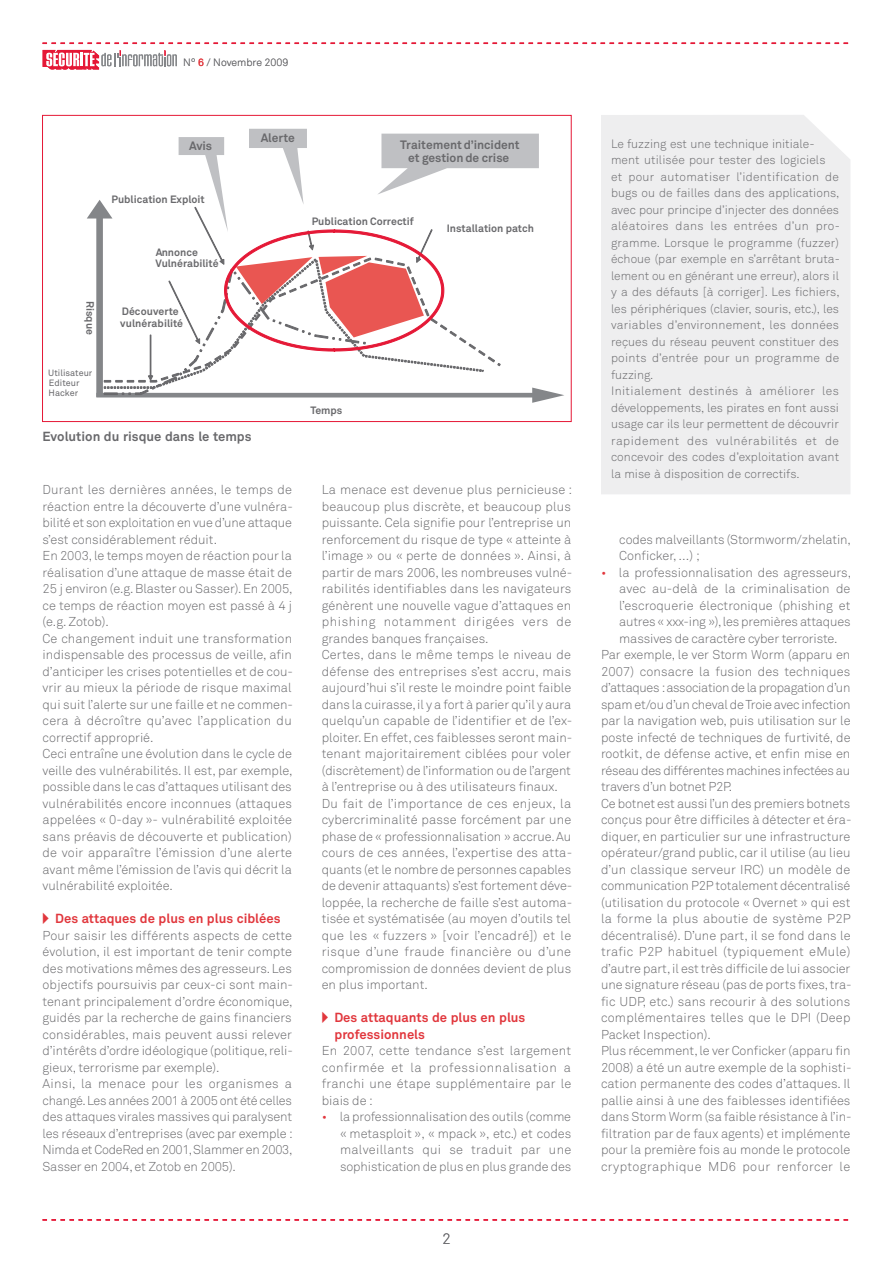
<style>
.page{position:relative;width:893px;height:1263px;background:#fff}
.page>*{position:absolute;margin:0;border:0;box-sizing:border-box;transform-origin:0 0}
.t1{font:300 15px "Akkurat";color:#69696c}
.t2{font:700 13.05px/16.5px "Akkurat";color:#e1373d}
.t3{font:700 13.05px "Akkurat";color:#69696c}
.t4{font:300 12.75px/16.5px "Akkurat";color:#69696c}
.t5{font:300 12.75px "Akkurat";letter-spacing:.02em;color:#69696c}
.t6{font:300 12.75px "Akkurat";letter-spacing:-.025em;color:#69696c}
.t7{font:300 12.75px "Akkurat";letter-spacing:-.02em;color:#69696c}
.t8{font:300 12.75px "Akkurat";letter-spacing:.025em;color:#69696c}
.t9{font:300 12.75px "Akkurat";letter-spacing:.03em;color:#69696c}
.t10{font:300 12px/16.5px "Akkurat";letter-spacing:.005em;color:#69696c}
.t11{font:700 12px/13.5px "Akkurat";letter-spacing:-.005em;color:#69696c;text-align:center}
.t12{font:700 10.5px/12px "Akkurat";color:#69696c}
.t13{font:300 10.5px "Akkurat";color:#69696c}
.t14{font:9px "Akkurat";color:#69696c}
.s1{font-weight:400;color:#e1373d}
.s2{color:#e1373d}
</style>
<div class="page">
<svg style="left:43px;top:1219px;width:806px;height:1px"></svg>
<svg style="left:43px;top:43px;width:806px;height:1px"></svg>
<svg style="left:43px;top:50px;width:134px;height:20px"></svg>
<svg style="left:87px;top:129px;width:477px;height:274px"></svg>
<div style="left:42px;top:115px;width:530px;height:307px;border:1px solid #e51836"></div>
<div style="left:601px;top:115px;width:249px;height:379px;background:#eeeeef"></div>
<p class="t13" style="left:183px;top:55px;width:107px">N° <span class="s1">6</span> / Novembre 2009</p>
<p class="t11" style="left:189px;top:139px;width:24px">Avis</p>
<p class="t11" style="left:261px;top:131px;width:36px">Alerte</p>
<p class="t12" style="left:112px;top:193px;width:95px">Publication Exploit</p>
<p class="t12" style="left:96px;top:301px;width:35px;rotate:90deg">Risque</p>
<p class="t14" style="left:48px;top:367px;width:46px">Utilisateur</p>
<p class="t14" style="left:49px;top:377px;width:32px">Editeur</p>
<p class="t14" style="left:49px;top:387px;width:31px">Hacker</p>
<p class="t12" style="left:155px;top:247px;width:65px;line-height:11.2px">Annonce<br>Vulnérabilité</p>
<p class="t12" style="left:120px;top:305px;width:64px">Découverte vulnérabilité</p>
<p class="t3" style="left:43px;top:428px;width:211px">Evolution du risque dans le temps</p>
<p class="t11" style="left:400px;top:138px;width:121px">Traitement d’incident et gestion de crise</p>
<p class="t12" style="left:312px;top:215px;width:104px">Publication Correctif</p>
<p class="t12" style="left:447px;top:222px;width:89px">Installation patch</p>
<p class="t12" style="left:310px;top:404px;width:33px">Temps</p>
<p class="t4" style="left:43px;top:481px;width:252px">Durant les dernières années, le temps de réaction entre la découverte d’une vulnéra&shy;bilité et son exploitation en vue d’une attaque s’est considérablement réduit.<br>En 2003, le temps moyen de réaction pour la réalisation d’une attaque de masse était de 25 j environ (e.g. Blaster ou Sasser). En 2005, ce temps de réaction moyen est passé à 4 j (e.g. Zotob).<br>Ce changement induit une transformation indispensable des processus de veille, afin d’anticiper les crises potentielles et de cou&shy;vrir au mieux la période de risque maximal qui suit l’alerte sur une faille et ne commen&shy;cera à décroître qu’avec l’application du correctif approprié.<br>Ceci entraîne une évolution dans le cycle de veille des vulnérabilités. Il est, par exemple, possible dans le cas d’attaques utilisant des vulnérabilités encore inconnues (attaques appelées « 0-day »- vulnérabilité exploitée sans préavis de découverte et publication) de voir apparaître l’émission d’une alerte avant même l’émission de l’avis qui décrit la vulnérabilité exploitée.</p>
<p class="t2" style="left:55px;top:910px;width:227px">Des attaques de plus en plus ciblées</p>
<p class="t4" style="left:43px;top:927px;width:252px">Pour saisir les différents aspects de cette évolution, il est important de tenir compte des motivations mêmes des agresseurs. Les objectifs poursuivis par ceux-ci sont main&shy;tenant principalement d’ordre économique, guidés par la recherche de gains financiers considérables, mais peuvent aussi relever d’intérêts d’ordre idéologique (politique, reli&shy;gieux, terrorisme par exemple).<br>Ainsi, la menace pour les organismes a changé. Les années 2001 à 2005 ont été celles des attaques virales massives qui paralysent les réseaux d’entreprises (avec par exemple :<br>Nimda et CodeRed en 2001, Slammer en 2003, Sasser en 2004, et Zotob en 2005).</p>
<p class="t4" style="left:322px;top:481px;width:252px">La menace est devenue plus pernicieuse : beaucoup plus discrète, et beaucoup plus puissante. Cela signifie pour l’entreprise un renforcement du risque de type « atteinte à l’image » ou « perte de données ». Ainsi, à partir de mars 2006, les nombreuses vulné&shy;rabilités identifiables dans les navigateurs génèrent une nouvelle vague d’attaques en phishing notamment dirigées vers de grandes banques françaises.<br>Certes, dans le même temps le niveau de défense des entreprises s’est accru, mais aujourd’hui s’il reste le moindre point faible dans la cuirasse, il y a fort à parier qu’il y aura quelqu’un capable de l’identifier et de l’ex&shy;ploiter. En effet, ces faiblesses seront main&shy;tenant majoritairement ciblées pour voler (discrètement) de l’information ou de l’argent à l’entreprise ou à des utilisateurs finaux.<br>Du fait de l’importance de ces enjeux, la cybercriminalité passe forcément par une phase de « professionnalisation » accrue. Au cours de ces années, l’expertise des atta&shy;quants (et le nombre de personnes capables de devenir attaquants) s’est fortement déve&shy;loppée, la recherche de faille s’est automa&shy;tisée et systématisée (au moyen d’outils tel que les « fuzzers » [voir l’encadré]) et le risque d’une fraude financière ou d’une compromission de données devient de plus en plus important.</p>
<p class="t2" style="left:334px;top:1009px;width:193px">Des attaquants de plus en plus professionnels</p>
<p class="t4" style="left:322px;top:1042px;width:251px;text-align:justify">En 2007, cette tendance s’est largement confirmée et la professionnalisation a franchi une étape supplémentaire par le biais de :</p>
<p class="t4" style="left:340px;top:1108px;width:233px;text-align:justify;text-indent:-18px"><span class="s2">•</span> la professionnalisation des outils (comme « metasploit », « mpack », etc.) et codes malveillants qui se traduit par une sophistication de plus en plus grande des</p>
<p class="t1" style="left:442px;top:1229px;width:10px">2</p>
<p class="t10" style="left:611px;top:135px;width:231px">Le fuzzing est une technique initiale&shy;ment utilisée pour tester des logiciels<br>et pour automatiser l’identification de bugs ou de failles dans des applications, avec pour principe d’injecter des données aléatoires dans les entrées d’un pro&shy;gramme. Lorsque le programme (fuzzer) échoue (par exemple en s’arrêtant bruta&shy;lement ou en générant une erreur), alors il y a des défauts [à corriger]. Les fichiers, les périphériques (clavier, souris, etc.), les variables d’environnement, les données reçues du réseau peuvent constituer des points d’entrée pour un programme de fuzzing.<br>Initialement destinés à améliorer les développements, les pirates en font aussi usage car ils leur permettent de découvrir rapidement des vulnérabilités et de concevoir des codes d’exploitation avant la mise à disposition de correctifs.</p>
<p class="t4" style="left:619px;top:531px;width:233px">codes malveillants (Stormworm/zhelatin,<br>Conficker, …) ;</p>
<p class="t4" style="left:601px;top:564px;width:252px"><span class="s2">•</span> la professionnalisation des agresseurs,</p>
<p class="t4" style="left:619px;top:580px;width:233px">avec au-delà de la criminalisation de</p>
<p class="t4" style="left:619px;top:597px;width:233px">l’escroquerie électronique (phishing et</p>
<p class="t4" style="left:619px;top:613px;width:233px">autres « xxx-ing »), les premières attaques</p>
<p class="t4" style="left:619px;top:630px;width:220px">massives de caractère cyber terroriste.</p>
<p class="t4" style="left:601px;top:646px;width:251px">Par exemple, le ver Storm Worm (apparu en</p>
<p class="t4" style="left:601px;top:663px;width:251px">2007) consacre la fusion des techniques</p>
<p class="t6" style="left:601px;top:680px;width:251px">d’attaques : association de la propagation d’un</p>
<p class="t4" style="left:601px;top:696px;width:251px">spam et/ou d’un cheval de Troie avec infection</p>
<p class="t4" style="left:601px;top:712px;width:251px">par la navigation web, puis utilisation sur le</p>
<p class="t4" style="left:601px;top:729px;width:251px">poste infecté de techniques de furtivité, de</p>
<p class="t4" style="left:601px;top:745px;width:251px">rootkit, de défense active, et enfin mise en</p>
<p class="t7" style="left:601px;top:762px;width:251px">réseau des différentes machines infectées au</p>
<p class="t4" style="left:601px;top:778px;width:133px">travers d’un botnet P2P.</p>
<p class="t4" style="left:601px;top:795px;width:251px">Ce botnet est aussi l’un des premiers botnets</p>
<p class="t4" style="left:601px;top:811px;width:252px">conçus pour être difficiles à détecter et éra-</p>
<p class="t4" style="left:601px;top:828px;width:251px">diquer, en particulier sur une infrastructure</p>
<p class="t4" style="left:601px;top:844px;width:251px">opérateur/grand public, car il utilise (au lieu</p>
<p class="t4" style="left:601px;top:861px;width:251px">d’un classique serveur IRC) un modèle de</p>
<p class="t4" style="left:601px;top:877px;width:251px">communication P2P totalement décentralisé</p>
<p class="t4" style="left:601px;top:894px;width:251px">(utilisation du protocole « Overnet » qui est</p>
<p class="t5" style="left:601px;top:911px;width:251px">la forme la plus aboutie de système P2P</p>
<p class="t4" style="left:601px;top:927px;width:251px">décentralisé). D’une part, il se fond dans le</p>
<p class="t8" style="left:601px;top:944px;width:251px">trafic P2P habituel (typiquement eMule)</p>
<p class="t4" style="left:601px;top:960px;width:251px">d’autre part, il est très difficile de lui associer</p>
<p class="t4" style="left:601px;top:976px;width:252px">une signature réseau (pas de ports fixes, tra-</p>
<p class="t4" style="left:601px;top:993px;width:251px">fic UDP, etc.) sans recourir à des solutions</p>
<p class="t5" style="left:601px;top:1010px;width:251px">complémentaires telles que le DPI (Deep</p>
<p class="t4" style="left:601px;top:1026px;width:111px">Packet Inspection).</p>
<p class="t4" style="left:601px;top:1042px;width:251px">Plus récemment, le ver Conficker (apparu fin</p>
<p class="t4" style="left:601px;top:1059px;width:252px">2008) a été un autre exemple de la sophisti-</p>
<p class="t4" style="left:601px;top:1075px;width:251px">cation permanente des codes d’attaques. Il</p>
<p class="t4" style="left:601px;top:1092px;width:251px">pallie ainsi à une des faiblesses identifiées</p>
<p class="t4" style="left:601px;top:1108px;width:252px">dans Storm Worm (sa faible résistance à l’in-</p>
<p class="t4" style="left:601px;top:1125px;width:251px">filtration par de faux agents) et implémente</p>
<p class="t4" style="left:601px;top:1141px;width:251px">pour la première fois au monde le protocole</p>
<p class="t9" style="left:601px;top:1158px;width:251px">cryptographique MD6 pour renforcer le</p>
</div>
